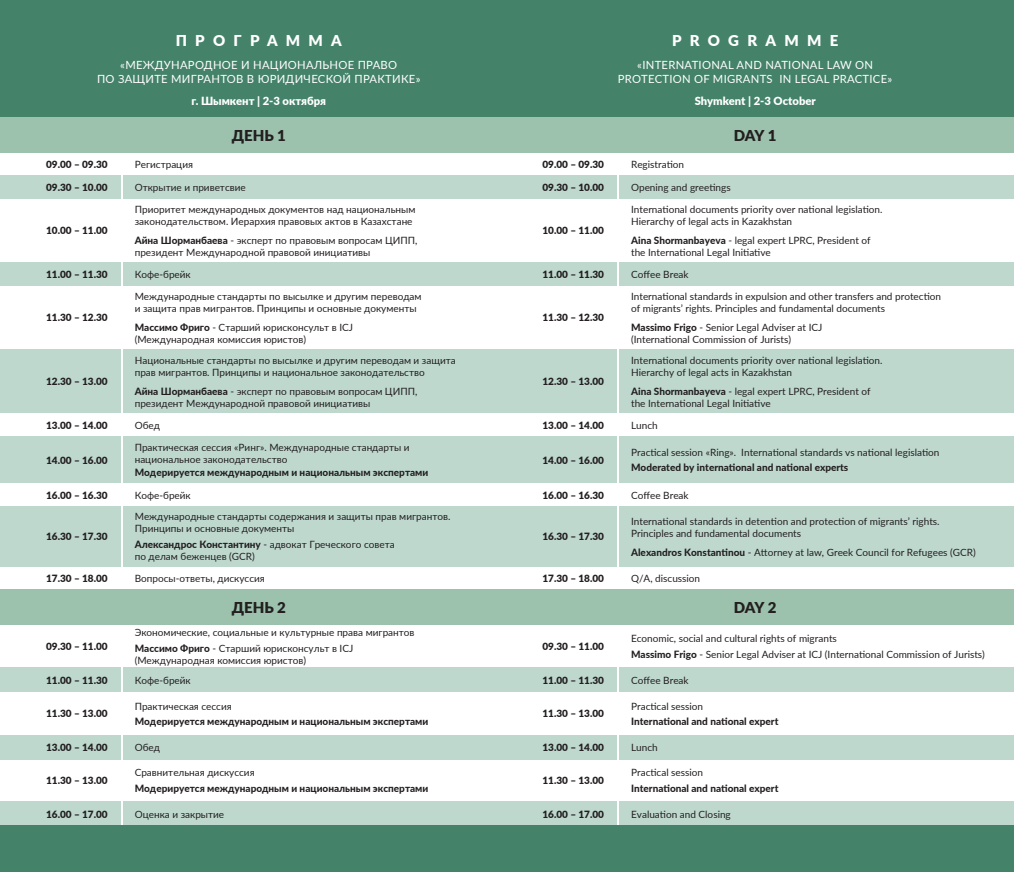
<style>
.page{position:relative;width:1014px;height:872px;background:#fff}
.page>*{position:absolute;margin:0;border:0;box-sizing:border-box;transform-origin:0 0}
.t1{font:900 15px "Lato";color:#231f20}
.t2{font:900 15px "Lato";letter-spacing:.55em;color:#fff}
.t3{font:11.25px/13.5px "Lato";letter-spacing:.025em;color:#fff;text-align:center}
.t4{font:900 11.25px "Lato";color:#fff}
.t5{font:10px/12px "Lato";color:#231f20}
.t6{font:900 10px "Lato";color:#231f20}
.t7{font:800 10px "Lato";color:#231f20}
.s1{font-weight:800}
</style>
<div class="page">
<div style="left:0;top:0;width:1013px;height:117px;background:#44836a"></div>
<div style="left:0;top:801px;width:1013px;height:25px;background:#bed8ce"></div>
<div style="left:0;top:117px;width:1013px;height:35px;background:#9cc2ae"></div>
<div style="left:0;top:175px;width:1013px;height:23px;background:#bed8ce"></div>
<div style="left:0;top:262px;width:1013px;height:23px;background:#bed8ce"></div>
<div style="left:0;top:667px;width:1013px;height:25px;background:#bed8ce"></div>
<div style="left:0;top:734px;width:1013px;height:25px;background:#bed8ce"></div>
<div style="left:0;top:349px;width:1013px;height:64px;background:#bed8ce"></div>
<div style="left:0;top:506px;width:1013px;height:60px;background:#bed8ce"></div>
<div style="left:0;top:436px;width:1013px;height:47px;background:#bed8ce"></div>
<hr style="left:617px;top:175px;width:1px;height:655px;background:#fff">
<hr style="left:121px;top:175px;width:1px;height:655px;background:#fff">
<div style="left:0;top:826px;width:1013px;height:46px;background:#44836a"></div>
<div style="left:0;top:589px;width:1013px;height:36px;background:#9cc2ae"></div>
<h1 class="t2" style="left:176px;top:30px;width:168px">ПРОГРАММА</h1>
<h1 class="t2" style="left:672px;top:30px;width:168px">PROGRAMME</h1>
<p class="t3" style="left:97px;top:58px;width:325px">«МЕЖДУНАРОДНОЕ И НАЦИОНАЛЬНОЕ ПРАВО<br>ПО ЗАЩИТЕ МИГРАНТОВ В ЮРИДИЧЕСКОЙ ПРАКТИКЕ»</p>
<p class="t3" style="left:618px;top:58px;width:276px">«INTERNATIONAL AND NATIONAL LAW ON<br>PROTECTION OF MIGRANTS IN LEGAL PRACTICE»</p>
<p class="t4" style="left:191px;top:92px;width:136px">г. Шымкент | 2-3 октября</p>
<p class="t4" style="left:694px;top:92px;width:123px">Shymkent | 2-3 October</p>
<h1 class="t1" style="left:232px;top:124px;width:56px">ДЕНЬ 1</h1>
<h1 class="t1" style="left:733px;top:124px;width:44px">DAY 1</h1>
<p class="t6" style="left:46px;top:157px;width:63px">09.00 – 09.30</p>
<p class="t6" style="left:542px;top:157px;width:63px">09.00 – 09.30</p>
<p class="t6" style="left:46px;top:180px;width:63px">09.30 – 10.00</p>
<p class="t6" style="left:542px;top:180px;width:63px">09.30 – 10.00</p>
<p class="t5" style="left:135px;top:158px;width:60px">Регистрация</p>
<p class="t5" style="left:631px;top:158px;width:55px">Registration</p>
<p class="t5" style="left:135px;top:181px;width:113px">Открытие и приветсвие</p>
<p class="t5" style="left:631px;top:181px;width:101px">Opening and greetings</p>
<p class="t5" style="left:135px;top:203px;width:282px">Приоритет международных документов над национальным законодательством. Иерархия правовых актов в Казахстане</p>
<p class="t5" style="left:135px;top:234px;width:284px"><span class="s1">Айна Шорманбаева</span> - эксперт по правовым вопросам ЦИПП, президент Международной правовой инициативы</p>
<p class="t6" style="left:46px;top:223px;width:63px">10.00 – 11.00</p>
<p class="t6" style="left:542px;top:223px;width:63px">10.00 – 11.00</p>
<p class="t5" style="left:631px;top:203px;width:253px">International documents priority over national legislation.<br>Hierarchy of legal acts in Kazakhstan</p>
<p class="t5" style="left:631px;top:234px;width:241px"><span class="s1">Aina Shormanbayeva</span> - legal expert LPRC, President of the International Legal Initiative</p>
<p class="t5" style="left:135px;top:268px;width:58px">Кофе-брейк</p>
<p class="t5" style="left:631px;top:268px;width:59px">Coffee Break</p>
<p class="t6" style="left:46px;top:267px;width:63px">11.00 – 11.30</p>
<p class="t6" style="left:542px;top:267px;width:63px">11.00 – 11.30</p>
<p class="t5" style="left:135px;top:290px;width:288px">Международные стандарты по высылке и другим переводам и защита прав мигрантов. Принципы и основные документы</p>
<p class="t5" style="left:135px;top:321px;width:220px"><span class="s1">Массимо Фриго</span> - Старший юрисконсульт в ICJ (Международная комиссия юристов)</p>
<p class="t6" style="left:46px;top:310px;width:63px">11.30 – 12.30</p>
<p class="t6" style="left:542px;top:310px;width:63px">11.30 – 12.30</p>
<p class="t5" style="left:135px;top:353px;width:322px">Национальные стандарты по высылке и другим переводам и защита прав мигрантов. Принципы и национальное законодательство</p>
<p class="t5" style="left:135px;top:384px;width:284px"><span class="s1">Айна Шорманбаева</span> - эксперт по правовым вопросам ЦИПП, президент Международной правовой инициативы</p>
<p class="t6" style="left:46px;top:374px;width:63px">12.30 – 13.00</p>
<p class="t6" style="left:542px;top:374px;width:63px">12.30 – 13.00</p>
<p class="t5" style="left:631px;top:290px;width:311px">International standards in expulsion and other transfers and protection of migrants’ rights. Principles and fundamental documents</p>
<p class="t5" style="left:631px;top:321px;width:193px"><span class="s1">Massimo Frigo</span> - Senior Legal Adviser at ICJ (International Commission of Jurists)</p>
<p class="t5" style="left:631px;top:353px;width:253px">International documents priority over national legislation.<br>Hierarchy of legal acts in Kazakhstan</p>
<p class="t5" style="left:631px;top:384px;width:241px"><span class="s1">Aina Shormanbayeva</span> - legal expert LPRC, President of the International Legal Initiative</p>
<p class="t5" style="left:135px;top:418px;width:27px">Обед</p>
<p class="t5" style="left:631px;top:418px;width:28px">Lunch</p>
<p class="t6" style="left:46px;top:417px;width:63px">13.00 – 14.00</p>
<p class="t6" style="left:542px;top:417px;width:63px">13.00 – 14.00</p>
<p class="t5" style="left:135px;top:441px;width:276px">Практическая сессия «Ринг». Международные стандарты и национальное законодательство</p>
<p class="t7" style="left:135px;top:464px;width:295px">Модерируется международным и национальным экспертами</p>
<p class="t6" style="left:46px;top:452px;width:63px">14.00 – 16.00</p>
<p class="t6" style="left:542px;top:452px;width:63px">14.00 – 16.00</p>
<p class="t5" style="left:631px;top:445px;width:310px">Practical session «Ring». International standards vs national legislation</p>
<p class="t7" style="left:631px;top:460px;width:219px">Moderated by international and national experts</p>
<p class="t5" style="left:135px;top:488px;width:58px">Кофе-брейк</p>
<p class="t5" style="left:631px;top:488px;width:59px">Coffee Break</p>
<p class="t6" style="left:46px;top:487px;width:63px">16.00 – 16.30</p>
<p class="t6" style="left:542px;top:487px;width:63px">16.00 – 16.30</p>
<p class="t5" style="left:135px;top:510px;width:317px">Международные стандарты содержания и защиты прав мигрантов.<br>Принципы и основные документы</p>
<p class="t5" style="left:135px;top:538px;width:261px"><span class="s1">Александрос Константину</span> - адвокат Греческого совета по делам беженцев (GCR)</p>
<p class="t6" style="left:46px;top:529px;width:63px">16.30 – 17.30</p>
<p class="t6" style="left:542px;top:529px;width:63px">16.30 – 17.30</p>
<p class="t5" style="left:631px;top:514px;width:310px">International standards in detention and protection of migrants’ rights.<br>Principles and fundamental documents</p>
<p class="t5" style="left:631px;top:545px;width:346px"><span class="s1">Alexandros Konstantinou</span> - Attorney at law, Greek Council for Refugees (GCR)</p>
<p class="t5" style="left:135px;top:572px;width:132px">Вопросы-ответы, дискуссия</p>
<p class="t5" style="left:631px;top:572px;width:71px">Q/A, discussion</p>
<p class="t6" style="left:46px;top:570px;width:63px">17.30 – 18.00</p>
<p class="t6" style="left:542px;top:570px;width:63px">17.30 – 18.00</p>
<h1 class="t1" style="left:232px;top:596px;width:56px">ДЕНЬ 2</h1>
<h1 class="t1" style="left:733px;top:596px;width:44px">DAY 2</h1>
<p class="t5" style="left:135px;top:624px;width:281px;line-height:15.5px">Экономические, социальные и культурные права мигрантов<br><span class="s1">Массимо Фриго</span> - Старший юрисконсульт в ICJ</p>
<p class="t5" style="left:135px;top:653px;width:173px">(Международная комиссия юристов)</p>
<p class="t6" style="left:46px;top:639px;width:63px">09.30 – 11.00</p>
<p class="t6" style="left:542px;top:639px;width:63px">09.30 – 11.00</p>
<p class="t5" style="left:631px;top:630px;width:355px;line-height:15.5px">Economic, social and cultural rights of migrants<br><span class="s1">Massimo Frigo</span> - Senior Legal Adviser at ICJ (International Commission of Jurists)</p>
<p class="t5" style="left:135px;top:673px;width:58px">Кофе-брейк</p>
<p class="t5" style="left:631px;top:673px;width:59px">Coffee Break</p>
<p class="t6" style="left:46px;top:672px;width:63px">11.00 – 11.30</p>
<p class="t6" style="left:542px;top:672px;width:63px">11.00 – 11.30</p>
<p class="t5" style="left:135px;top:699px;width:98px">Практическая сессия</p>
<p class="t7" style="left:135px;top:714px;width:295px">Модерируется международным и национальным экспертами</p>
<p class="t6" style="left:46px;top:706px;width:63px">11.30 – 13.00</p>
<p class="t6" style="left:542px;top:706px;width:63px">11.30 – 13.00</p>
<p class="t5" style="left:631px;top:699px;width:74px">Practical session</p>
<p class="t7" style="left:631px;top:714px;width:149px">International and national expert</p>
<p class="t5" style="left:135px;top:741px;width:27px">Обед</p>
<p class="t5" style="left:631px;top:741px;width:28px">Lunch</p>
<p class="t6" style="left:46px;top:740px;width:63px">13.00 – 14.00</p>
<p class="t6" style="left:542px;top:740px;width:63px">13.00 – 14.00</p>
<p class="t5" style="left:135px;top:766px;width:121px">Сравнительная дискуссия</p>
<p class="t7" style="left:135px;top:780px;width:295px">Модерируется международным и национальным экспертами</p>
<p class="t6" style="left:46px;top:772px;width:63px">11.30 – 13.00</p>
<p class="t6" style="left:542px;top:772px;width:63px">11.30 – 13.00</p>
<p class="t5" style="left:631px;top:766px;width:74px">Practical session</p>
<p class="t7" style="left:631px;top:780px;width:149px">International and national expert</p>
<p class="t5" style="left:135px;top:807px;width:91px">Оценка и закрытие</p>
<p class="t5" style="left:631px;top:807px;width:101px">Evaluation and Closing</p>
<p class="t6" style="left:46px;top:806px;width:63px">16.00 – 17.00</p>
<p class="t6" style="left:542px;top:806px;width:63px">16.00 – 17.00</p>
</div>
